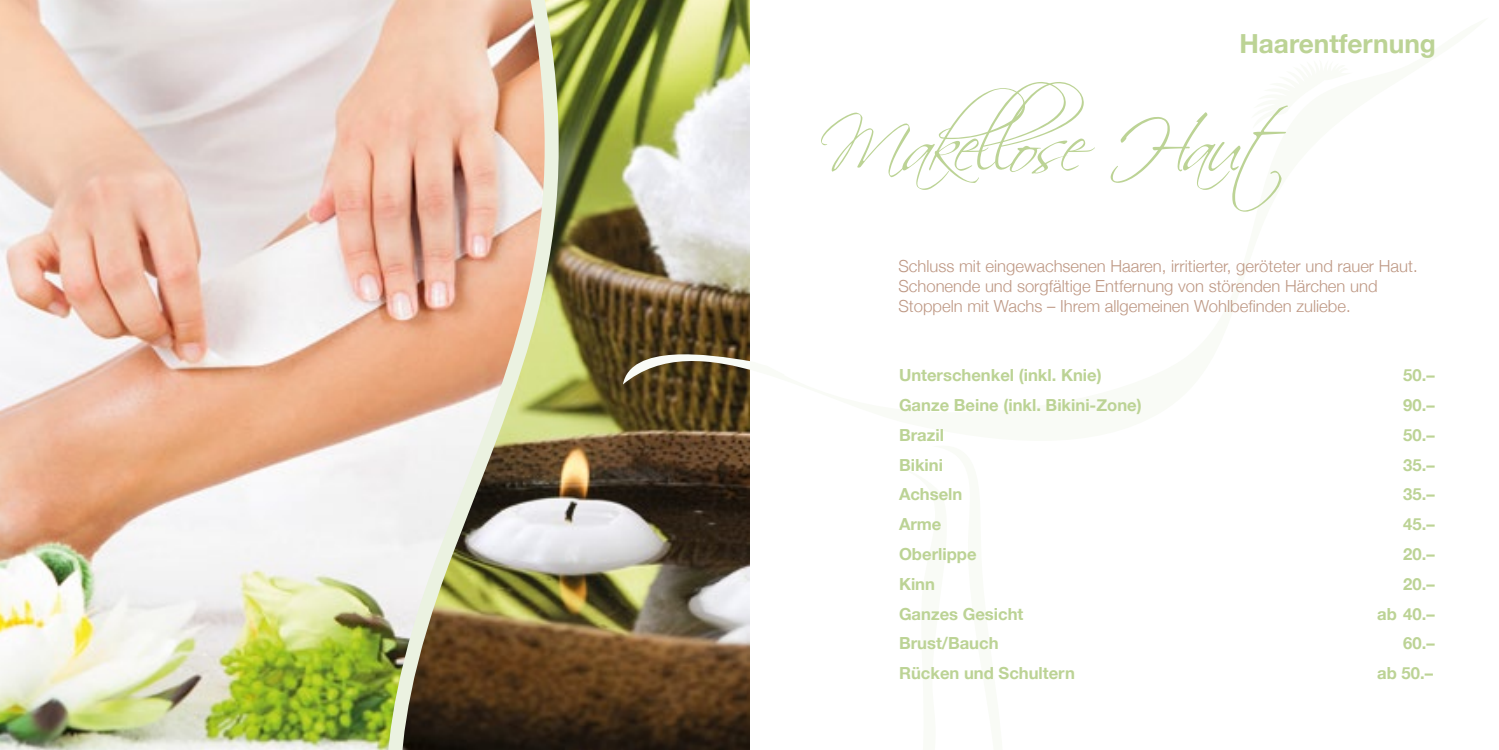
<style>
.page{position:relative;width:1499px;height:750px;background:#fff}
.page>*{position:absolute;margin:0;border:0;box-sizing:border-box;transform-origin:0 0}
.t1{font:73.5px "Scriptina";letter-spacing:-.075em;color:#bcd395}
.t2{font:700 26.25px "Helvetica Neue";color:#bcd395}
.t3{font:700 16.62px "Helvetica Neue";color:#bcd395}
.t4{font:300 16.62px/20.1px "Helvetica Neue";color:#be9884}
</style>
<div class="page">
<img style="left:594px;top:0;width:155px;height:749px">
<img style="left:0;top:0;width:594px;height:749px">
<img style="left:623px;top:17px;width:127px;height:436px">
<h2 class="t2" style="left:1239px;top:23px;width:198px">Haarentfernung</h2>
<h1 class="t1" style="left:819px;top:102px;width:470px">Makellose Haut</h1>
<p class="t4" style="left:898px;top:254px;width:520px">Schluss mit eingewachsenen Haaren, irritierter, geröteter und rauer Haut.<br>Schonende und sorgfältige Entfernung von störenden Härchen und<br>Stoppeln mit Wachs – Ihrem allgemeinen Wohlbefinden zuliebe.</p>
<p class="t3" style="left:898px;top:362px;width:204px">Unterschenkel (inkl. Knie)</p>
<p class="t3" style="left:1402px;top:362px;width:33px">50.–</p>
<p class="t3" style="left:898px;top:392px;width:244px">Ganze Beine (inkl. Bikini-Zone)</p>
<p class="t3" style="left:1402px;top:392px;width:33px">90.–</p>
<p class="t3" style="left:898px;top:421px;width:46px">Brazil</p>
<p class="t3" style="left:1402px;top:421px;width:33px">50.–</p>
<p class="t3" style="left:898px;top:451px;width:45px">Bikini</p>
<p class="t3" style="left:1402px;top:451px;width:33px">35.–</p>
<p class="t3" style="left:898px;top:481px;width:65px">Achseln</p>
<p class="t3" style="left:1402px;top:481px;width:33px">35.–</p>
<p class="t3" style="left:898px;top:511px;width:44px">Arme</p>
<p class="t3" style="left:1402px;top:511px;width:33px">45.–</p>
<p class="t3" style="left:898px;top:540px;width:79px">Oberlippe</p>
<p class="t3" style="left:1402px;top:540px;width:33px">20.–</p>
<p class="t3" style="left:898px;top:570px;width:38px">Kinn</p>
<p class="t3" style="left:1402px;top:570px;width:33px">20.–</p>
<p class="t3" style="left:898px;top:600px;width:126px">Ganzes Gesicht</p>
<p class="t3" style="left:1376px;top:600px;width:59px">ab 40.–</p>
<p class="t3" style="left:898px;top:630px;width:101px">Brust/Bauch</p>
<p class="t3" style="left:1402px;top:630px;width:33px">60.–</p>
<p class="t3" style="left:898px;top:659px;width:177px">Rücken und Schultern</p>
<p class="t3" style="left:1376px;top:659px;width:57px">ab 50.–</p>
</div>
